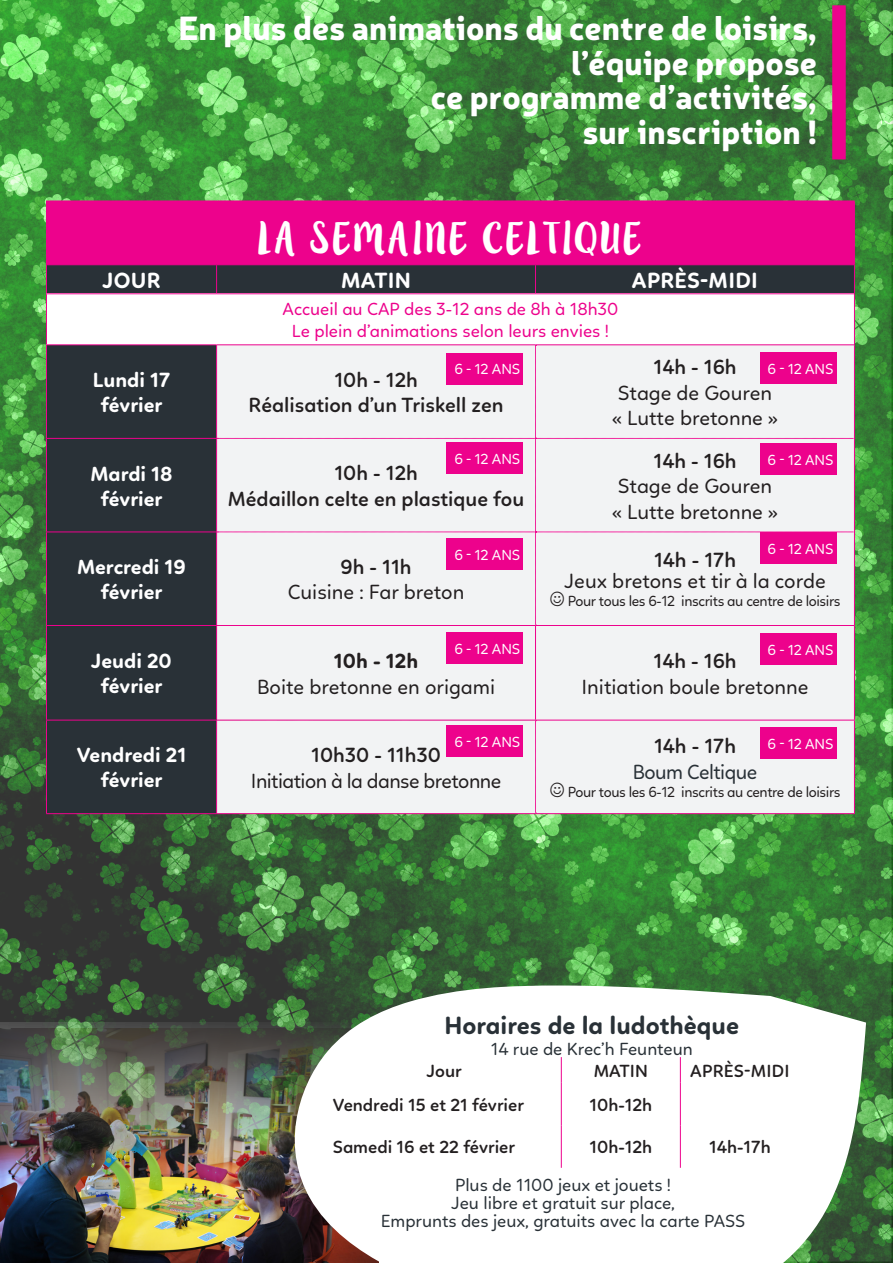
<style>
.page{position:relative;width:893px;height:1263px;background:#fff}
.page>*{position:absolute;margin:0;border:0;box-sizing:border-box;transform-origin:0 0}
.t1{font:36px "Lilly Belle";color:#fff}
.t2{font:900 33px/34.5px "Neris";color:#fff;text-align:right}
.t3{font:700 25.5px "Linotte";color:#293137}
.t4{font:700 22.5px "Linotte";letter-spacing:.015em;color:#fff}
.t5{font:21px "Linotte";color:#231f20}
.t6{font:600 21px "Linotte";color:#231f20}
.t7{font:700 21px/25.2px "Linotte";color:#fff;text-align:center}
.t8{font:21px "Linotte";letter-spacing:-.025em;color:#231f20}
.t9{font:21px "Linotte";letter-spacing:-.025em;color:#293137}
.t10{font:700 21px "Linotte";color:#231f20}
.t11{font:18px "Linotte";color:#293137}
.t12{font:600 18px "Linotte";color:#231f20}
.t13{font:18px "Linotte";color:#ed028c}
.t14{font:15px "Linotte";letter-spacing:-.025em;color:#231f20}
.t15{font:15px "Linotte";letter-spacing:-.005em;color:#fff}
.s1{font-size:21px}
.s2{color:#fff}
</style>
<div class="page">
<img style="left:0;top:0;width:893px;height:1263px">
<img style="left:0;top:1028px;width:292px;height:235px">
<svg style="left:292px;top:985px;width:574px;height:278px"></svg>
<svg style="left:561px;top:1057px;width:1px;height:26px"></svg>
<svg style="left:680px;top:1057px;width:1px;height:26px"></svg>
<hr style="left:561px;top:1083px;width:1px;height:42px;background:#ed028c">
<hr style="left:680px;top:1083px;width:1px;height:42px;background:#ed028c">
<hr style="left:561px;top:1125px;width:1px;height:43px;background:#ed028c">
<hr style="left:680px;top:1125px;width:1px;height:43px;background:#ed028c">
<div style="left:832px;top:5px;width:14px;height:154px;background:#ed028c"></div>
<div style="left:47px;top:201px;width:807px;height:64px;background:#ed028c"></div>
<div style="left:47px;top:265px;width:807px;height:548px;background:#293137"></div>
<div style="left:47px;top:294px;width:807px;height:51px;background:#fff"></div>
<div style="left:217px;top:626px;width:637px;height:187px;background:#f2f3f4"></div>
<div style="left:217px;top:625px;width:318px;height:95px;background:#f2f3f4"></div>
<svg style="left:535px;top:721px;width:1px;height:92px"></svg>
<hr style="left:854px;top:626px;width:1px;height:94px;background:#ed028c">
<hr style="left:46px;top:201px;width:1px;height:63px;background:#ed028c">
<hr style="left:854px;top:201px;width:1px;height:63px;background:#ed028c">
<hr style="left:46px;top:264px;width:171px;height:1px;background:#ed028c">
<svg style="left:46px;top:265px;width:1px;height:28px"></svg>
<svg style="left:216px;top:265px;width:1px;height:28px"></svg>
<hr style="left:535px;top:264px;width:320px;height:1px;background:#ed028c">
<svg style="left:535px;top:265px;width:1px;height:28px"></svg>
<svg style="left:854px;top:265px;width:1px;height:28px"></svg>
<hr style="left:46px;top:293px;width:171px;height:1px;background:#ed028c">
<hr style="left:46px;top:294px;width:1px;height:50px;background:#ed028c">
<hr style="left:217px;top:293px;width:318px;height:1px;background:#ed028c">
<hr style="left:535px;top:293px;width:320px;height:1px;background:#ed028c">
<hr style="left:854px;top:294px;width:1px;height:50px;background:#ed028c">
<hr style="left:46px;top:344px;width:171px;height:1px;background:#ed028c">
<hr style="left:46px;top:345px;width:1px;height:93px;background:#ed028c">
<hr style="left:217px;top:344px;width:318px;height:1px;background:#ed028c">
<hr style="left:216px;top:345px;width:1px;height:93px;background:#ed028c">
<hr style="left:535px;top:344px;width:320px;height:1px;background:#ed028c">
<hr style="left:46px;top:438px;width:171px;height:1px;background:#ed028c">
<hr style="left:46px;top:439px;width:1px;height:93px;background:#ed028c">
<hr style="left:216px;top:439px;width:1px;height:93px;background:#ed028c">
<hr style="left:46px;top:532px;width:171px;height:1px;background:#ed028c">
<hr style="left:46px;top:532px;width:1px;height:93px;background:#ed028c">
<hr style="left:46px;top:625px;width:171px;height:1px;background:#ed028c">
<hr style="left:46px;top:626px;width:1px;height:94px;background:#ed028c">
<hr style="left:46px;top:720px;width:171px;height:1px;background:#ed028c">
<hr style="left:46px;top:720px;width:1px;height:93px;background:#ed028c">
<hr style="left:216px;top:720px;width:1px;height:93px;background:#ed028c">
<hr style="left:854px;top:720px;width:1px;height:93px;background:#ed028c">
<hr style="left:46px;top:813px;width:171px;height:1px;background:#ed028c">
<div style="left:217px;top:345px;width:638px;height:281px;background:#f2f3f4"></div>
<hr style="left:216px;top:532px;width:1px;height:93px;background:#ed028c">
<hr style="left:216px;top:625px;width:319px;height:1px;background:#ed028c">
<hr style="left:216px;top:626px;width:1px;height:94px;background:#ed028c">
<hr style="left:535px;top:626px;width:1px;height:94px;background:#ed028c">
<hr style="left:217px;top:720px;width:318px;height:1px;background:#ed028c">
<hr style="left:535px;top:720px;width:320px;height:1px;background:#ed028c">
<hr style="left:217px;top:813px;width:318px;height:1px;background:#ed028c">
<hr style="left:535px;top:813px;width:320px;height:1px;background:#ed028c">
<hr style="left:854px;top:345px;width:1px;height:93px;background:#ed028c">
<hr style="left:854px;top:438px;width:1px;height:94px;background:#ed028c">
<hr style="left:854px;top:532px;width:1px;height:93px;background:#ed028c">
<div style="left:446px;top:353px;width:77px;height:31px;background:#ed028c"></div>
<div style="left:446px;top:538px;width:77px;height:32px;background:#ed028c"></div>
<div style="left:760px;top:634px;width:76px;height:31px;background:#ed028c"></div>
<div style="left:446px;top:632px;width:77px;height:32px;background:#ed028c"></div>
<div style="left:760px;top:352px;width:76px;height:32px;background:#ed028c"></div>
<div style="left:760px;top:533px;width:76px;height:31px;background:#ed028c"></div>
<div style="left:760px;top:443px;width:76px;height:32px;background:#ed028c"></div>
<div style="left:760px;top:727px;width:76px;height:32px;background:#ed028c"></div>
<div style="left:446px;top:725px;width:77px;height:31px;background:#ed028c"></div>
<div style="left:446px;top:443px;width:77px;height:31px;background:#ed028c"></div>
<p class="t2" style="left:178px;top:9px;width:640px">En plus des animations du centre de loisirs, l’équipe propose</p>
<p class="t2" style="left:431px;top:78px;width:388px">ce programme d’activités,</p>
<p class="t2" style="left:583px;top:112px;width:236px">sur inscription !</p>
<p class="t1" style="left:257px;top:213px;width:388px">LA SEMAINE CELTIQUE</p>
<p class="t4" style="left:102px;top:267px;width:60px">JOUR</p>
<p class="t4" style="left:341px;top:267px;width:71px">MATIN</p>
<p class="t4" style="left:632px;top:267px;width:128px">APRÈS-MIDI</p>
<p class="t13" style="left:283px;top:299px;width:337px">Accueil au CAP des 3-12 ans de 8h à 18h30</p>
<p class="t13" style="left:292px;top:320px;width:319px">Le plein d’animations selon leurs envies !</p>
<p class="t7" style="left:93px;top:367px;width:79px">Lundi 17</p>
<p class="t7" style="left:101px;top:392px;width:63px">février</p>
<p class="t6" style="left:653px;top:355px;width:85px">14h - 16h</p>
<p class="t5" style="left:618px;top:380px;width:156px">Stage de Gouren</p>
<p class="t5" style="left:612px;top:406px;width:167px">« Lutte bretonne »</p>
<p class="t15" style="left:768px;top:360px;width:67px">6 - 12 ANS</p>
<p class="t15" style="left:454px;top:361px;width:67px">6 - 12 ANS</p>
<p class="t6" style="left:334px;top:367px;width:85px">10h - 12h</p>
<p class="t6" style="left:249px;top:393px;width:256px">Réalisation d’un Triskell zen</p>
<p class="t7" style="left:90px;top:461px;width:84px">Mardi 18</p>
<p class="t7" style="left:101px;top:486px;width:63px">février</p>
<p class="t15" style="left:454px;top:450px;width:67px">6 - 12 ANS</p>
<p class="t6" style="left:334px;top:461px;width:85px">10h - 12h</p>
<p class="t6" style="left:228px;top:486px;width:298px">Médaillon celte en plastique fou</p>
<p class="t15" style="left:454px;top:546px;width:67px">6 - 12 ANS</p>
<p class="t7" style="left:77px;top:554px;width:110px">Mercredi 19 février</p>
<p class="t6" style="left:340px;top:554px;width:73px">9h - 11h</p>
<p class="t5" style="left:288px;top:580px;width:178px">Cuisine : Far breton</p>
<p class="t6" style="left:653px;top:448px;width:85px">14h - 16h</p>
<p class="t5" style="left:618px;top:474px;width:156px">Stage de Gouren</p>
<p class="t5" style="left:612px;top:499px;width:167px">« Lutte bretonne »</p>
<p class="t15" style="left:768px;top:451px;width:67px">6 - 12 ANS</p>
<p class="t15" style="left:768px;top:540px;width:67px">6 - 12 ANS</p>
<p class="t6" style="left:654px;top:548px;width:83px">14h - 17h</p>
<p class="t5" style="left:564px;top:569px;width:263px">Jeux bretons et tir à la corde</p>
<p class="t14" style="left:549px;top:592px;width:293px"><span class="s1">☺</span> Pour tous les 6-12 inscrits au centre de loisirs</p>
<p class="t7" style="left:91px;top:648px;width:82px">Jeudi 20</p>
<p class="t7" style="left:101px;top:673px;width:63px">février</p>
<p class="t15" style="left:454px;top:640px;width:67px">6 - 12 ANS</p>
<p class="t15" style="left:768px;top:641px;width:67px">6 - 12 ANS</p>
<p class="t10" style="left:334px;top:648px;width:86px">10h - 12h</p>
<p class="t5" style="left:257px;top:674px;width:240px">Boite bretonne en origami</p>
<p class="t6" style="left:653px;top:649px;width:85px">14h - 16h</p>
<p class="t5" style="left:582px;top:674px;width:228px">Initiation boule bretonne</p>
<p class="t15" style="left:454px;top:733px;width:67px">6 - 12 ANS</p>
<p class="t15" style="left:768px;top:735px;width:67px">6 - 12 ANS</p>
<p class="t6" style="left:654px;top:734px;width:83px">14h - 17h</p>
<p class="t9" style="left:633px;top:759px;width:126px">Boum Celtique</p>
<p class="t14" style="left:549px;top:783px;width:293px"><span class="s1">☺</span> Pour tous les 6-12 inscrits au centre de loisirs</p>
<p class="t7" style="left:77px;top:742px;width:111px">Vendredi 21 février</p>
<p class="t6" style="left:311px;top:743px;width:131px">10h30 - 11h30</p>
<p class="t8" style="left:251px;top:768px;width:252px">Initiation à la danse bretonne</p>
<p class="t3" style="left:444px;top:1010px;width:296px">Horaires de la ludothèque</p>
<p class="t11" style="left:491px;top:1038px;width:204px">14 rue de Krec’h Feunteun</p>
<p class="t12" style="left:427px;top:1060px;width:37px">Jour</p>
<p class="t12" style="left:594px;top:1060px;width:56px">MATIN</p>
<p class="t12" style="left:690px;top:1060px;width:101px">APRÈS-MIDI</p>
<p class="t12" style="left:333px;top:1094px;width:193px">Vendredi 15 et 21 février</p>
<p class="t12" style="left:589px;top:1094px;width:64px">10h-12h</p>
<p class="t12" style="left:333px;top:1137px;width:219px">Samedi 16 et 22 février<span class="s2">avril</span></p>
<p class="t12" style="left:589px;top:1137px;width:64px">10h-12h</p>
<p class="t12" style="left:709px;top:1137px;width:63px">14h-17h</p>
<p class="t11" style="left:455px;top:1175px;width:217px">Plus de 1100 jeux et jouets !</p>
<p class="t11" style="left:451px;top:1193px;width:225px">Jeu libre et gratuit sur place,</p>
<p class="t11" style="left:381px;top:1211px;width:366px">Emprunts des jeux, gratuits avec la carte PASS</p>
</div>
